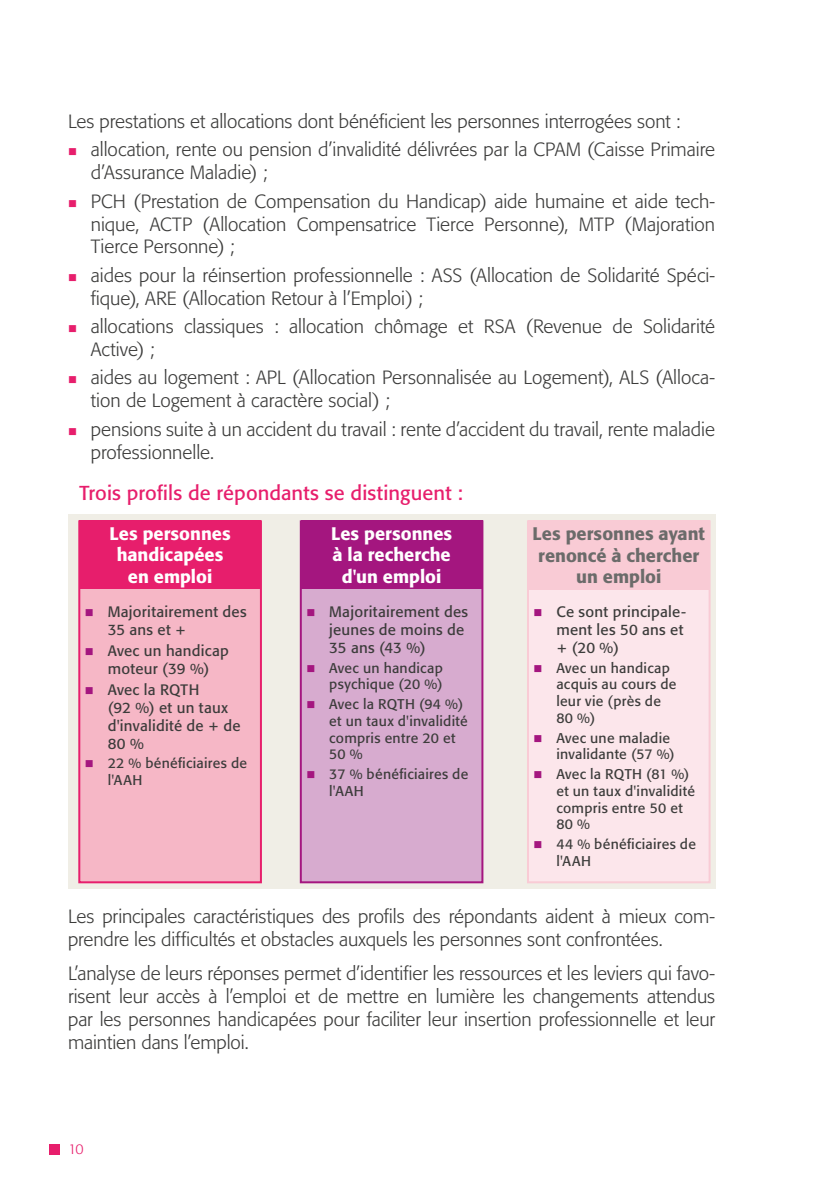
<style>
.page{position:relative;width:840px;height:1191px;background:#fff}
.page>*{position:absolute;margin:0;border:0;box-sizing:border-box;transform-origin:0 0}
.t1{font:20px "Formata Std";letter-spacing:.005em;color:#e71e6c}
.t2{font:300 19px/22.8px "Formata Std";color:#3c3c3b}
.t3{font:500 18px/21.6px "Formata Std";color:#fff;text-align:center}
.t4{font:500 18px/21.6px "Formata Std";color:#6b6b6a;text-align:center}
.t5{font:15px/18px "Formata Std";letter-spacing:.015em;color:#3c3c3b}
.t6{font:14px/16.8px "Formata Std";letter-spacing:.02em;color:#3c3c3b}
.t7{font:300 14px "Formata Std";color:#e71e6c}
</style>
<div class="page">
<div style="left:49px;top:1144px;width:11px;height:10px;background:#e71e6c"></div>
<div style="left:68px;top:514px;width:646px;height:375px;background:#f0eee6"></div>
<div style="left:78px;top:520px;width:184px;height:363px;background:#f6b7c6;border:2px solid #e71e6c"></div>
<div style="left:299px;top:520px;width:184px;height:363px;background:#d7abcf;border:2px solid #a4167f"></div>
<div style="left:526px;top:520px;width:184px;height:363px;background:#fce6eb;border:2px solid #f9cbd5"></div>
<div style="left:79px;top:520px;width:182px;height:68px;background:#e71e6c"></div>
<div style="left:300px;top:520px;width:182px;height:68px;background:#a4167f"></div>
<div style="left:527px;top:520px;width:182px;height:69px;background:#f9cbd5"></div>
<p class="t2" style="left:91px;top:107px;width:625px;line-height:28.4px;text-indent:-23px">Les prestations et allocations dont bénéficient les personnes interrogées sont : allocation, rente ou pension d’invalidité délivrées par la CPAM (Caisse Primaire</p>
<p class="t2" style="left:91px;top:158px;width:625px;line-height:28.4px">d’Assurance Maladie) ;<br>PCH (Prestation de Compensation du Handicap) aide humaine et aide tech-</p>
<p class="t2" style="left:91px;top:213px;width:625px">nique, ACTP (Allocation Compensatrice Tierce Personne), MTP (Majoration<br>Tierce Personne) ;</p>
<p class="t2" style="left:91px;top:264px;width:625px">aides pour la réinsertion professionnelle : ASS (Allocation de Solidarité Spéci&shy;fique), ARE (Allocation Retour à l’Emploi) ;</p>
<p class="t2" style="left:91px;top:315px;width:625px">allocations classiques : allocation chômage et RSA (Revenue de Solidarité<br>Active) ;</p>
<p class="t2" style="left:91px;top:366px;width:625px">aides au logement : APL (Allocation Personnalisée au Logement), ALS (Alloca&shy;tion de Logement à caractère social) ;</p>
<p class="t2" style="left:91px;top:418px;width:625px">pensions suite à un accident du travail : rente d’accident du travail, rente maladie professionnelle.</p>
<p class="t1" style="left:79px;top:480px;width:385px">Trois profils de répondants se distinguent :</p>
<p class="t3" style="left:109px;top:522px;width:122px">Les personnes handicapées en emploi</p>
<p class="t5" style="left:108px;top:602px;width:140px">Majoritairement des<br>35 ans et +</p>
<p class="t5" style="left:108px;top:641px;width:123px">Avec un handicap moteur (39 %)</p>
<p class="t5" style="left:108px;top:680px;width:134px">Avec la RQTH<br>(92 %) et un taux d'invalidité de + de<br>80 %</p>
<p class="t6" style="left:108px;top:755px;width:141px">22 % bénéficiaires de l'AAH</p>
<p class="t3" style="left:331px;top:522px;width:122px">Les personnes à la recherche d'un emploi</p>
<p class="t4" style="left:532px;top:523px;width:174px">Les personnes ayant renoncé à chercher un emploi</p>
<p class="t5" style="left:329px;top:602px;width:140px">Majoritairement des jeunes de moins de<br>35 ans (43 %)</p>
<p class="t6" style="left:329px;top:659px;width:115px">Avec un handicap psychique (20 %)</p>
<p class="t6" style="left:329px;top:695px;width:140px">Avec la RQTH (94 %) et un taux d'invalidité compris entre 20 et<br>50 %</p>
<p class="t6" style="left:329px;top:765px;width:140px">37 % bénéficiaires de l'AAH</p>
<p class="t5" style="left:556px;top:602px;width:131px">Ce sont principale&shy;ment les 50 ans et + (20 %)</p>
<p class="t6" style="left:556px;top:659px;width:121px">Avec un handicap acquis au cours de leur vie (près de<br>80 %)</p>
<p class="t6" style="left:556px;top:729px;width:120px">Avec une maladie invalidante (57 %)</p>
<p class="t6" style="left:556px;top:765px;width:140px">Avec la RQTH (81 %) et un taux d'invalidité compris entre 50 et<br>80 %</p>
<p class="t6" style="left:556px;top:835px;width:141px">44 % bénéficiaires de l'AAH</p>
<p class="t2" style="left:68px;top:905px;width:648px">Les principales caractéristiques des profils des répondants aident à mieux com&shy;prendre les difficultés et obstacles auxquels les personnes sont confrontées.</p>
<p class="t2" style="left:68px;top:962px;width:648px;text-align:justify">L’analyse de leurs réponses permet d’identifier les ressources et les leviers qui favo&shy;risent leur accès à l’emploi et de mettre en lumière les changements attendus par les personnes handicapées pour faciliter leur insertion professionnelle et leur maintien dans l’emploi.</p>
<p class="t7" style="left:68px;top:1141px;width:17px">10</p>
</div>
